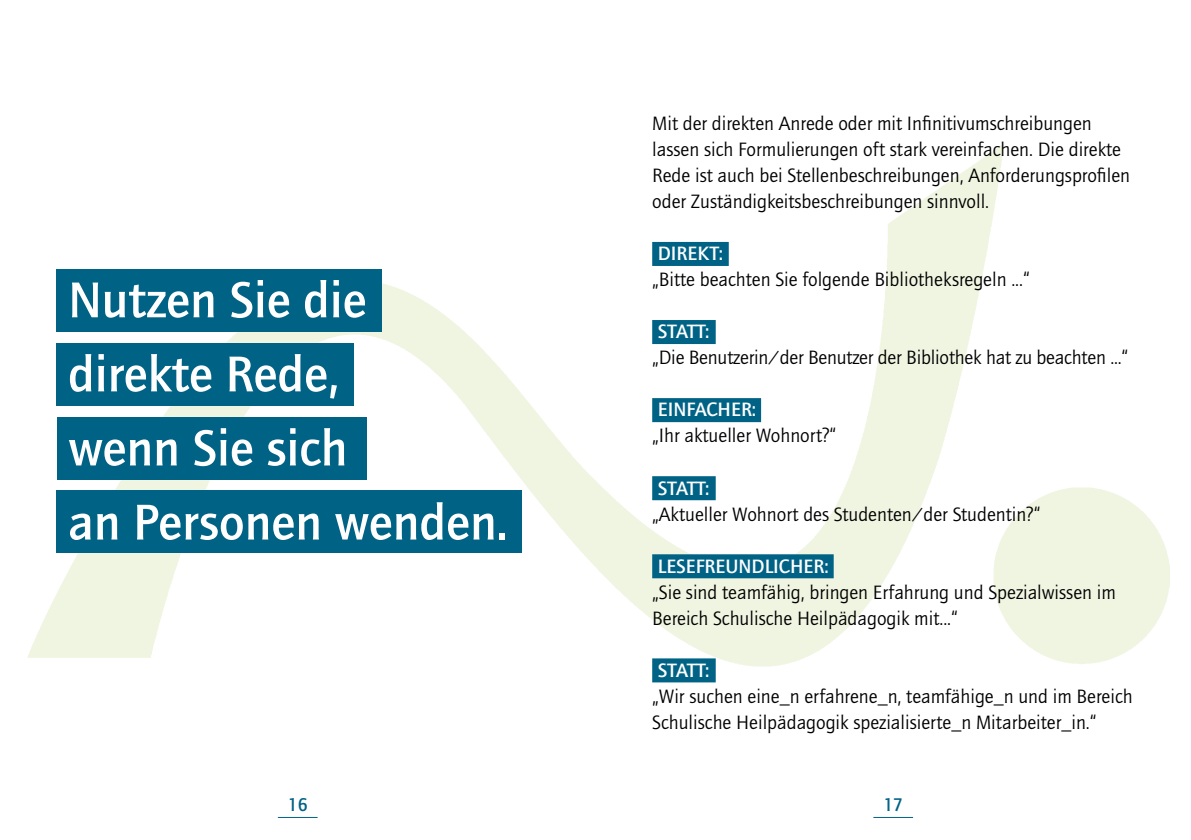
<style>
.page{position:relative;width:1191px;height:840px;background:#fff}
.page>*{position:absolute;margin:0;border:0;box-sizing:border-box;transform-origin:0 0}
.t1{font:500 52px/74px "Quay Sans";color:#fff}
.t2{font:20px/26px "Quay Sans";color:#000}
.t3{font:700 20px "Quay Itc T";color:#fff}
.t4{font:500 19px "Quay Sans";color:#006385;scale:.95 1}
</style>
<div class="page">
<hr style="left:278px;top:816px;width:39px;height:1px;background:#006385">
<hr style="left:873px;top:816px;width:40px;height:1px;background:#006385">
<img style="left:27px;top:144px;width:1142px;height:539px">
<div style="left:652px;top:242px;width:77px;height:24px;background:#006385"></div>
<div style="left:652px;top:320px;width:63px;height:24px;background:#006385"></div>
<div style="left:652px;top:398px;width:109px;height:24px;background:#006385"></div>
<div style="left:652px;top:476px;width:63px;height:24px;background:#006385"></div>
<div style="left:652px;top:554px;width:181px;height:24px;background:#006385"></div>
<div style="left:652px;top:658px;width:63px;height:24px;background:#006385"></div>
<div style="left:57px;top:269px;width:325px;height:62px;background:#006385"></div>
<div style="left:57px;top:343px;width:297px;height:62px;background:#006385"></div>
<div style="left:57px;top:416px;width:309px;height:63px;background:#006385"></div>
<div style="left:57px;top:490px;width:465px;height:62px;background:#006385"></div>
<h1 class="t1" style="left:68px;top:263px;width:441px">Nutzen Sie die direkte Rede,<br>wenn Sie sich<br>an Personen wenden.</h1>
<p class="t2" style="left:652px;top:111px;width:479px">Mit der direkten Anrede oder mit Infinitivumschreibungen lassen sich Formulierungen oft stark vereinfachen. Die direkte Rede ist auch bei Stellenbeschreibungen, Anforderungsprofilen oder Zuständigkeitsbeschreibungen sinnvoll.</p>
<p class="t3" style="left:658px;top:242px;width:67px">DIREKT:</p>
<p class="t2" style="left:652px;top:267px;width:379px">„Bitte beachten Sie folgende Bibliotheksregeln ...“</p>
<p class="t3" style="left:658px;top:320px;width:53px">STATT:</p>
<p class="t2" style="left:652px;top:345px;width:477px">„Die Benutzerin/der Benutzer der Bibliothek hat zu beachten ...“</p>
<p class="t3" style="left:658px;top:398px;width:100px">EINFACHER:</p>
<p class="t2" style="left:652px;top:423px;width:185px">„Ihr aktueller Wohnort?“</p>
<p class="t3" style="left:658px;top:476px;width:53px">STATT:</p>
<p class="t2" style="left:652px;top:501px;width:390px">„Aktueller Wohnort des Studenten/der Studentin?“</p>
<p class="t3" style="left:658px;top:554px;width:172px">LESEFREUNDLICHER:</p>
<p class="t2" style="left:652px;top:579px;width:465px">„Sie sind teamfähig, bringen Erfahrung und Spezialwissen im<br>Bereich Schulische Heilpädagogik mit...“</p>
<p class="t3" style="left:658px;top:658px;width:53px">STATT:</p>
<p class="t2" style="left:652px;top:683px;width:482px">„Wir suchen eine_n erfahrene_n, teamfähige_n und im Bereich<br>Schulische Heilpädagogik spezialisierte_n Mitarbeiter_in.“</p>
<p class="t4" style="left:288px;top:793px;width:22px">16</p>
<p class="t4" style="left:883px;top:793px;width:22px">17</p>
</div>
